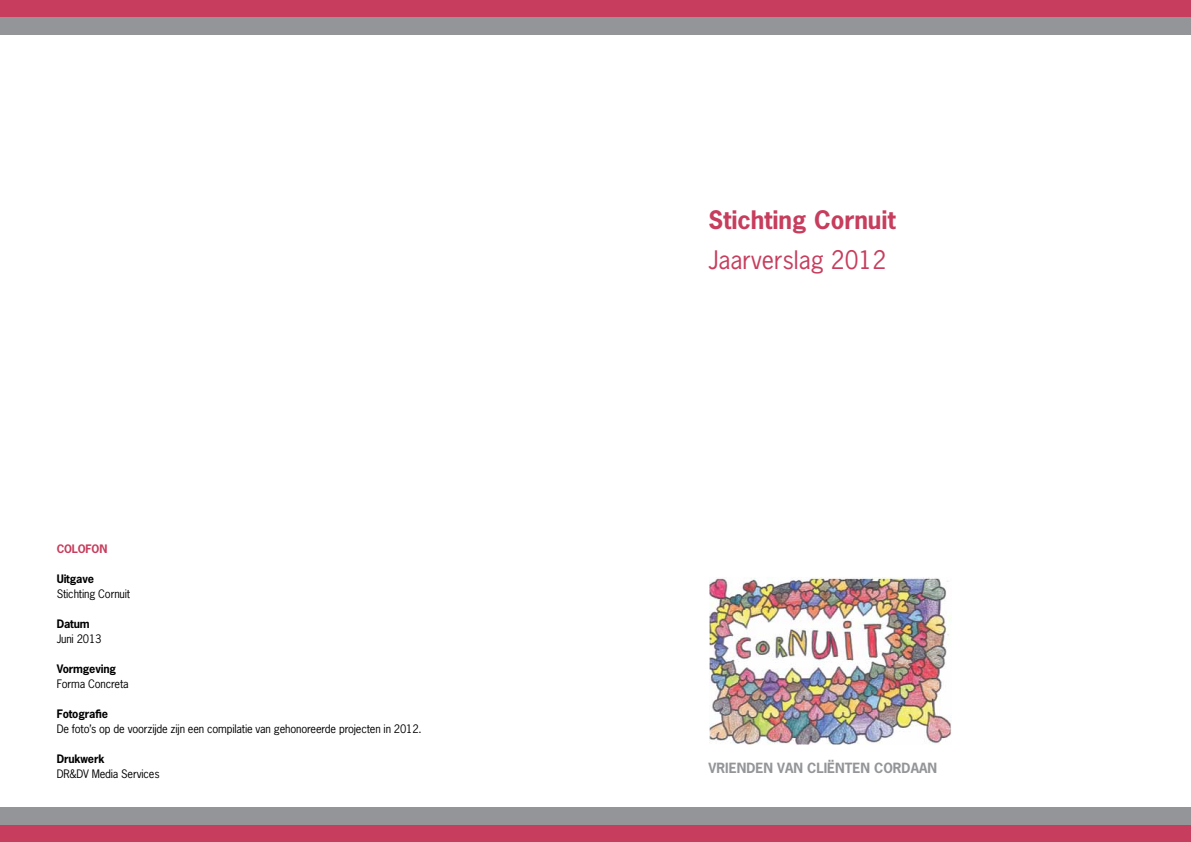
<style>
.page{position:relative;width:1191px;height:842px;background:#fff}
.page>*{position:absolute;margin:0;border:0;box-sizing:border-box;transform-origin:0 0}
.t1{font:700 24px "News Gothic Std";color:#c73d5d}
.t2{font:24px "News Gothic Std";color:#c73d5d}
.t3{font:700 13.2px "News Gothic Std";color:#939598}
.t4{font:11px "News Gothic Std";letter-spacing:-.015em;color:#000}
.t5{font:700 11px "News Gothic Std";letter-spacing:-.015em;color:#000}
.t6{font:700 11px "News Gothic Std";letter-spacing:-.015em;color:#c73d5d}
</style>
<div class="page">
<div style="left:0;top:0;width:1191px;height:17px;background:#c73d5d"></div>
<div style="left:0;top:17px;width:1191px;height:17px;background:#939598"></div>
<div style="left:0;top:825px;width:1191px;height:17px;background:#c73d5d"></div>
<div style="left:0;top:808px;width:1191px;height:17px;background:#939598"></div>
<img style="left:709px;top:577px;width:242px;height:167px">
<p class="t6" style="left:57px;top:541px;width:52px">Colofon</p>
<p class="t5" style="left:57px;top:571px;width:39px">Uitgave</p>
<p class="t4" style="left:57px;top:587px;width:75px">Stichting Cornuit</p>
<p class="t5" style="left:57px;top:616px;width:34px">Datum</p>
<p class="t4" style="left:57px;top:632px;width:46px">Juni 2013</p>
<p class="t5" style="left:57px;top:661px;width:61px">Vormgeving</p>
<p class="t4" style="left:57px;top:677px;width:74px">Forma Concreta</p>
<p class="t5" style="left:57px;top:706px;width:53px">Fotografie</p>
<p class="t4" style="left:57px;top:722px;width:366px">De foto’s op de voorzijde zijn een compilatie van gehonoreerde projecten in 2012.</p>
<p class="t5" style="left:57px;top:751px;width:49px">Drukwerk</p>
<p class="t4" style="left:57px;top:767px;width:104px">DR&amp;DV Media Services</p>
<h1 class="t1" style="left:708px;top:204px;width:189px">Stichting Cornuit</h1>
<h1 class="t2" style="left:708px;top:244px;width:179px">Jaarverslag 2012</h1>
<p class="t3" style="left:708px;top:759px;width:230px">Vrienden van cliënten Cordaan</p>
</div>
